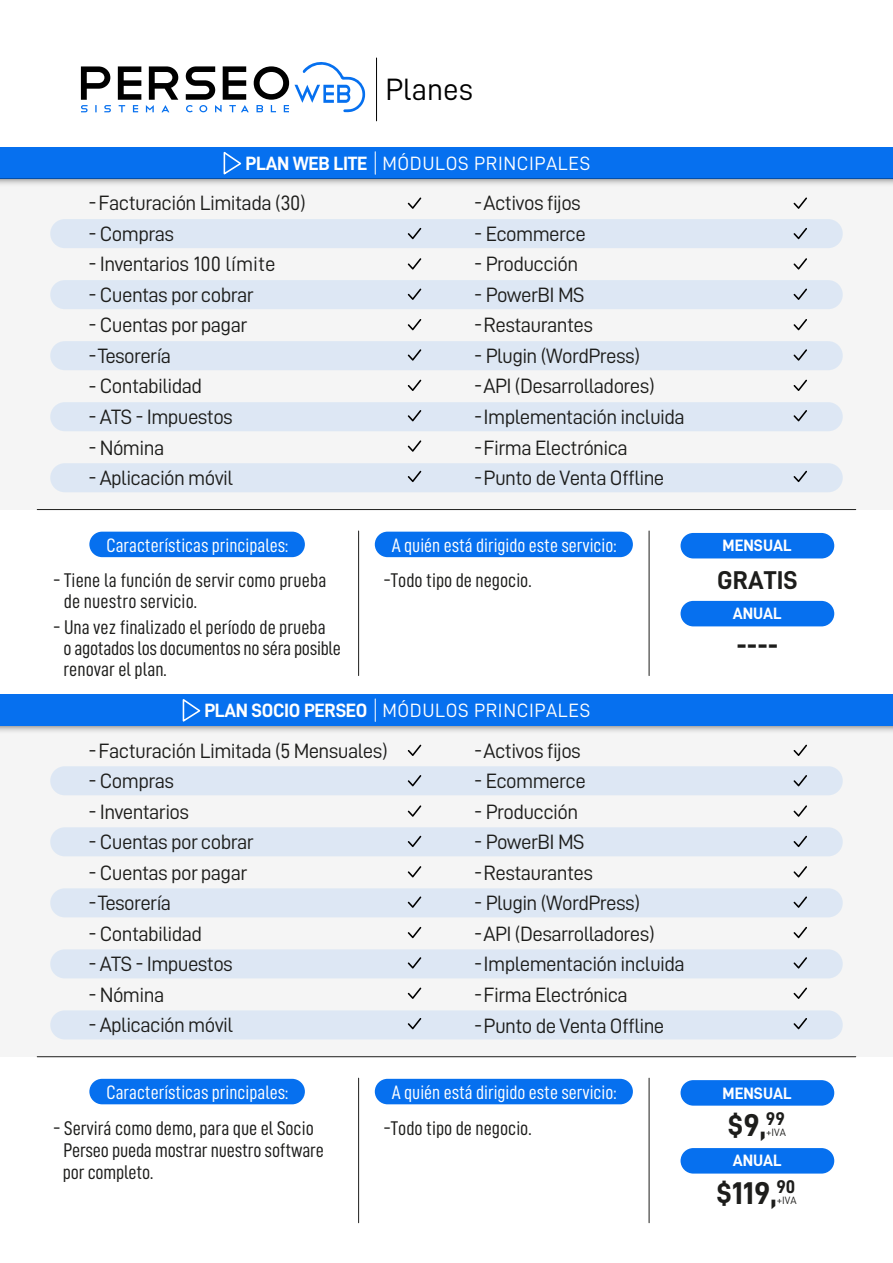
<style>
.page{position:relative;width:893px;height:1263px;background:#fff}
.page>*{position:absolute;margin:0;border:0;box-sizing:border-box;transform-origin:0 0}
.t1{font:31.5px/67.9px "D DIN Bold";color:#1d1d1b;text-align:center}
.t2{font:30.9px "D DIN";color:#000}
.t3{font:28.65px "D DIN Bold";color:#1d1d1b}
.t4{font:25.8px "D DIN Bold";color:#1d1d1b}
.t5{font:20.85px "D DIN";letter-spacing:-.03em;color:#1d1d1b}
.t6{font:19.8px/21px "D DIN Condensed";color:#1d1d1b}
.t7{font:19.5px "D DIN Condensed";color:#fff}
.t8{font:19.35px "D DIN";letter-spacing:.03em;color:#fff}
.t9{font:16.5px "D DIN Bold";color:#fff}
.t10{font:10.65px "D DIN";color:#1d1d1b}
.s1{font-family:"D DIN Bold"}
</style>
<div class="page">
<div style="left:0;top:179px;width:893px;height:330px;background:#f5f5f5"></div>
<div style="left:89px;top:532px;width:216px;height:25px;background:#0670ef;border-radius:13px"></div>
<svg style="left:81px;top:66px;width:30px;height:46px"></svg>
<svg style="left:118px;top:66px;width:60px;height:46px"></svg>
<svg style="left:186px;top:62px;width:179px;height:50px"></svg>
<hr style="left:376px;top:58px;width:1px;height:63px;background:#000">
<div style="left:0;top:147px;width:893px;height:32px;background:#0670ef"></div>
<svg style="left:375px;top:152px;width:1px;height:22px"></svg>
<hr style="left:37px;top:509px;width:819px;height:1px;background:#1d1d1b">
<hr style="left:358px;top:531px;width:1px;height:145px;background:#1d1d1b">
<hr style="left:649px;top:531px;width:1px;height:145px;background:#1d1d1b">
<div style="left:681px;top:533px;width:153px;height:25px;background:#0670ef;border-radius:13px"></div>
<div style="left:681px;top:601px;width:153px;height:25px;background:#0670ef;border-radius:13px"></div>
<div style="left:375px;top:532px;width:258px;height:25px;background:#0670ef;border-radius:13px"></div>
<div style="left:50px;top:219px;width:793px;height:29px;background:#dde7f4;border-radius:15px"></div>
<div style="left:50px;top:280px;width:793px;height:29px;background:#dde7f4;border-radius:15px"></div>
<div style="left:50px;top:341px;width:793px;height:29px;background:#dde7f4;border-radius:15px"></div>
<div style="left:50px;top:402px;width:793px;height:29px;background:#dde7f4;border-radius:15px"></div>
<div style="left:50px;top:463px;width:793px;height:29px;background:#dde7f4;border-radius:15px"></div>
<svg style="left:408px;top:197px;width:13px;height:12px"></svg>
<svg style="left:408px;top:228px;width:13px;height:11px"></svg>
<svg style="left:408px;top:258px;width:13px;height:12px"></svg>
<svg style="left:408px;top:288px;width:13px;height:12px"></svg>
<svg style="left:408px;top:319px;width:13px;height:11px"></svg>
<svg style="left:408px;top:349px;width:13px;height:12px"></svg>
<svg style="left:408px;top:380px;width:13px;height:11px"></svg>
<svg style="left:408px;top:410px;width:13px;height:11px"></svg>
<svg style="left:408px;top:440px;width:13px;height:12px"></svg>
<svg style="left:408px;top:471px;width:13px;height:11px"></svg>
<svg style="left:793px;top:197px;width:14px;height:12px"></svg>
<svg style="left:793px;top:228px;width:14px;height:11px"></svg>
<svg style="left:793px;top:258px;width:14px;height:12px"></svg>
<svg style="left:793px;top:288px;width:14px;height:12px"></svg>
<svg style="left:793px;top:319px;width:14px;height:11px"></svg>
<svg style="left:793px;top:349px;width:14px;height:12px"></svg>
<svg style="left:793px;top:380px;width:14px;height:11px"></svg>
<svg style="left:793px;top:410px;width:14px;height:11px"></svg>
<svg style="left:793px;top:471px;width:14px;height:11px"></svg>
<svg style="left:0;top:179px;width:893px;height:5px;background:#ccc"></svg>
<svg style="left:223px;top:151px;width:19px;height:24px"></svg>
<div style="left:0;top:726px;width:893px;height:331px;background:#f5f5f5"></div>
<svg style="left:0;top:726px;width:893px;height:6px"></svg>
<div style="left:681px;top:1080px;width:153px;height:26px;background:#0670ef;border-radius:13px"></div>
<div style="left:681px;top:1148px;width:153px;height:25px;background:#0670ef;border-radius:13px"></div>
<div style="left:375px;top:1079px;width:258px;height:25px;background:#0670ef;border-radius:13px"></div>
<div style="left:50px;top:766px;width:793px;height:29px;background:#dde7f4;border-radius:15px"></div>
<div style="left:50px;top:827px;width:793px;height:29px;background:#dde7f4;border-radius:15px"></div>
<div style="left:50px;top:888px;width:793px;height:29px;background:#dde7f4;border-radius:15px"></div>
<div style="left:50px;top:949px;width:793px;height:29px;background:#dde7f4;border-radius:15px"></div>
<div style="left:50px;top:1010px;width:793px;height:29px;background:#dde7f4;border-radius:15px"></div>
<div style="left:0;top:694px;width:893px;height:32px;background:#0670ef"></div>
<svg style="left:375px;top:699px;width:1px;height:22px"></svg>
<hr style="left:37px;top:1056px;width:819px;height:1px;background:#1d1d1b">
<hr style="left:358px;top:1078px;width:1px;height:145px;background:#1d1d1b">
<hr style="left:649px;top:1078px;width:1px;height:145px;background:#1d1d1b">
<div style="left:89px;top:1079px;width:216px;height:25px;background:#0670ef;border-radius:13px"></div>
<svg style="left:408px;top:745px;width:13px;height:11px"></svg>
<svg style="left:408px;top:775px;width:13px;height:11px"></svg>
<svg style="left:408px;top:805px;width:13px;height:12px"></svg>
<svg style="left:408px;top:836px;width:13px;height:11px"></svg>
<svg style="left:408px;top:866px;width:13px;height:11px"></svg>
<svg style="left:408px;top:896px;width:13px;height:12px"></svg>
<svg style="left:408px;top:927px;width:13px;height:11px"></svg>
<svg style="left:408px;top:957px;width:13px;height:11px"></svg>
<svg style="left:408px;top:987px;width:13px;height:12px"></svg>
<svg style="left:408px;top:1018px;width:13px;height:11px"></svg>
<svg style="left:793px;top:745px;width:14px;height:11px"></svg>
<svg style="left:793px;top:775px;width:14px;height:11px"></svg>
<svg style="left:793px;top:805px;width:14px;height:12px"></svg>
<svg style="left:793px;top:836px;width:14px;height:11px"></svg>
<svg style="left:793px;top:866px;width:14px;height:11px"></svg>
<svg style="left:793px;top:896px;width:14px;height:12px"></svg>
<svg style="left:793px;top:927px;width:14px;height:11px"></svg>
<svg style="left:793px;top:957px;width:14px;height:11px"></svg>
<svg style="left:793px;top:987px;width:14px;height:12px"></svg>
<svg style="left:793px;top:1018px;width:14px;height:11px"></svg>
<svg style="left:182px;top:699px;width:19px;height:23px"></svg>
<h2 class="t2" style="left:385px;top:73px;width:89px">Planes</h2>
<p class="t8" style="left:246px;top:153px;width:346px"><span class="s1">PLAN WEB LITE</span> MÓDULOS PRINCIPALES</p>
<p class="t5" style="left:88px;top:192px;width:219px">- Facturación Limitada (30)</p>
<p class="t5" style="left:88px;top:222px;width:87px">- Compras</p>
<p class="t5" style="left:88px;top:253px;width:189px">- Inventarios 100 límite</p>
<p class="t5" style="left:88px;top:283px;width:167px">- Cuentas por cobrar</p>
<p class="t5" style="left:88px;top:314px;width:160px">- Cuentas por pagar</p>
<p class="t5" style="left:88px;top:344px;width:84px">- Tesorería</p>
<p class="t5" style="left:88px;top:375px;width:115px">- Contabilidad</p>
<p class="t5" style="left:88px;top:405px;width:146px">- ATS - Impuestos</p>
<p class="t5" style="left:88px;top:436px;width:77px">- Nómina</p>
<p class="t5" style="left:88px;top:466px;width:146px">- Aplicación móvil</p>
<p class="t7" style="left:106px;top:534px;width:184px">Características principales:</p>
<p class="t6" style="left:64px;top:570px;width:264px;text-indent:-11px">- Tiene la función de servir como prueba de nuestro servicio.</p>
<p class="t6" style="left:64px;top:617px;width:279px;text-indent:-10px">- Una vez finalizado el período de prueba<br>o agotados los documentos no séra posible renovar el plan.</p>
<p class="t5" style="left:474px;top:192px;width:108px">- Activos fijos</p>
<p class="t5" style="left:474px;top:222px;width:113px">- Ecommerce</p>
<p class="t5" style="left:474px;top:253px;width:106px">- Producción</p>
<p class="t5" style="left:474px;top:283px;width:112px">- PowerBI MS</p>
<p class="t5" style="left:474px;top:314px;width:120px">- Restaurantes</p>
<p class="t5" style="left:474px;top:344px;width:167px">- Plugin (WordPress)</p>
<p class="t5" style="left:474px;top:375px;width:182px">- API (Desarrolladores)</p>
<p class="t5" style="left:474px;top:405px;width:212px">- Implementación incluida</p>
<p class="t5" style="left:474px;top:436px;width:155px">- Firma Electrónica</p>
<p class="t5" style="left:474px;top:467px;width:192px">- Punto de Venta Offline</p>
<p class="t7" style="left:392px;top:534px;width:226px">A quién está dirigido este servicio:</p>
<p class="t9" style="left:723px;top:536px;width:71px">MENSUAL</p>
<p class="t6" style="left:383px;top:570px;width:150px">-Todo tipo de negocio.</p>
<p class="t4" style="left:717px;top:565px;width:82px">GRATIS</p>
<p class="t9" style="left:733px;top:604px;width:50px">ANUAL</p>
<h3 class="t3" style="left:736px;top:631px;width:43px">----</h3>
<p class="t8" style="left:204px;top:700px;width:387px"><span class="s1">PLAN SOCIO PERSEO</span> MÓDULOS PRINCIPALES</p>
<p class="t5" style="left:88px;top:739px;width:301px">- Facturación Limitada (5 Mensuales)</p>
<p class="t5" style="left:88px;top:769px;width:87px">- Compras</p>
<p class="t5" style="left:88px;top:800px;width:102px">- Inventarios</p>
<p class="t5" style="left:88px;top:830px;width:167px">- Cuentas por cobrar</p>
<p class="t5" style="left:88px;top:861px;width:160px">- Cuentas por pagar</p>
<p class="t5" style="left:88px;top:891px;width:84px">- Tesorería</p>
<p class="t5" style="left:88px;top:922px;width:115px">- Contabilidad</p>
<p class="t5" style="left:88px;top:953px;width:146px">- ATS - Impuestos</p>
<p class="t5" style="left:88px;top:983px;width:77px">- Nómina</p>
<p class="t5" style="left:88px;top:1014px;width:146px">- Aplicación móvil</p>
<p class="t5" style="left:474px;top:739px;width:108px">- Activos fijos</p>
<p class="t5" style="left:474px;top:769px;width:113px">- Ecommerce</p>
<p class="t5" style="left:474px;top:800px;width:106px">- Producción</p>
<p class="t5" style="left:474px;top:830px;width:112px">- PowerBI MS</p>
<p class="t5" style="left:474px;top:861px;width:120px">- Restaurantes</p>
<p class="t5" style="left:474px;top:891px;width:167px">- Plugin (WordPress)</p>
<p class="t5" style="left:474px;top:922px;width:182px">- API (Desarrolladores)</p>
<p class="t5" style="left:474px;top:953px;width:212px">- Implementación incluida</p>
<p class="t5" style="left:474px;top:983px;width:155px">- Firma Electrónica</p>
<p class="t5" style="left:474px;top:1014px;width:192px">- Punto de Venta Offline</p>
<p class="t7" style="left:106px;top:1081px;width:184px">Características principales:</p>
<p class="t6" style="left:63px;top:1116px;width:262px;line-height:22px;text-indent:-10px">- Servirá como demo, para que el Socio<br>Perseo pueda mostrar nuestro software por completo.</p>
<p class="t7" style="left:392px;top:1081px;width:226px">A quién está dirigido este servicio:</p>
<p class="t6" style="left:383px;top:1117px;width:150px">-Todo tipo de negocio.</p>
<h1 class="t1" style="left:716px;top:1090px;width:81px">$9,<sup>99 </sup>$119,<sup>90</sup></h1>
<p class="t9" style="left:723px;top:1084px;width:71px">MENSUAL</p>
<p class="t10" style="left:766px;top:1126px;width:21px">+IVA</p>
<p class="t9" style="left:733px;top:1151px;width:50px">ANUAL</p>
<p class="t10" style="left:777px;top:1194px;width:21px">+IVA</p>
</div>
